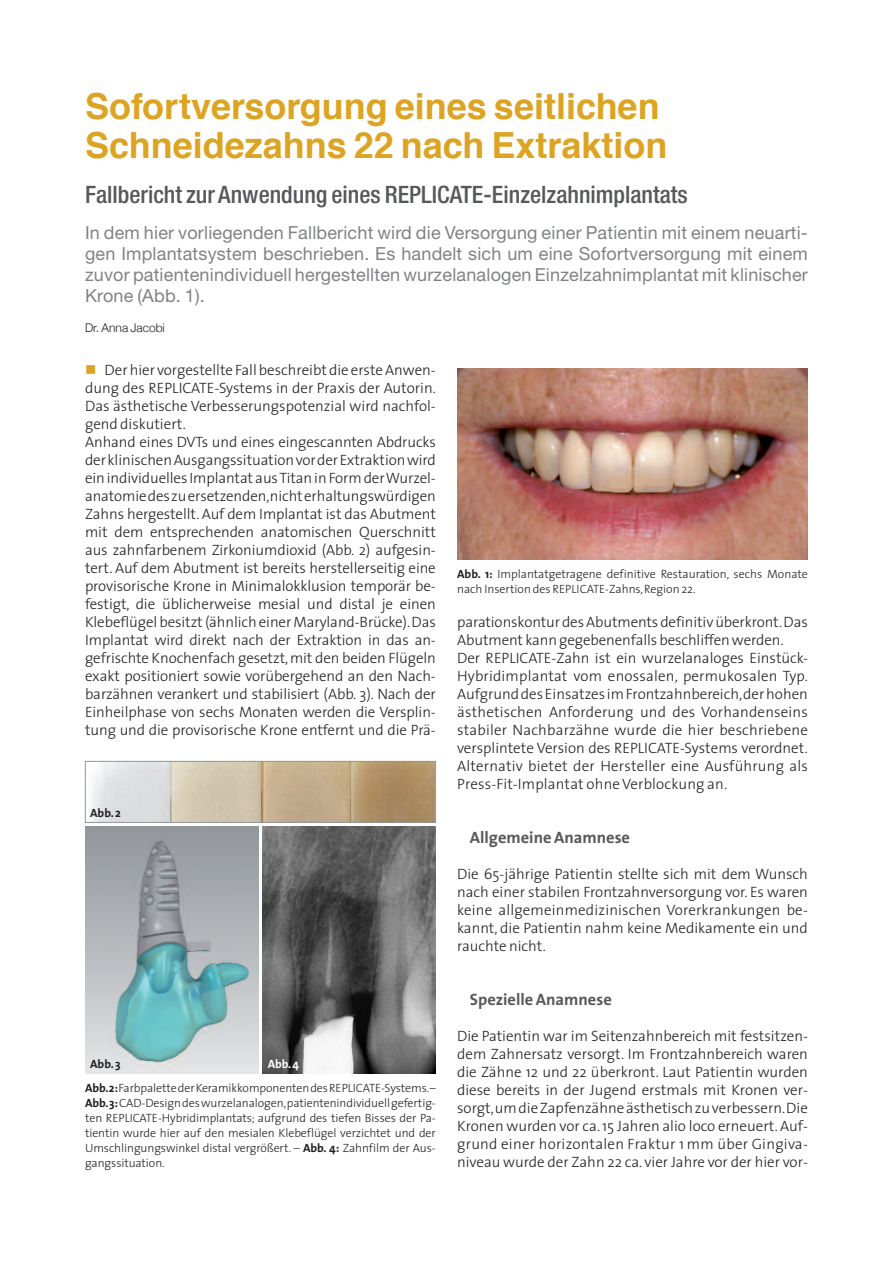
<style>
.page{position:relative;width:893px;height:1263px;background:#fff}
.page>*{position:absolute;margin:0;border:0;box-sizing:border-box;transform-origin:0 0}
.t1{font:700 36px/39px "Helvetica";color:#dda424}
.t2{font:500 condensed 24px "Helvetica Neue";color:#57585a}
.t3{font:18px/21px "Helvetica Neue";letter-spacing:.01em;color:#808285;text-align:justify}
.t4{font:700 16.5px "The Sans";color:#57585a}
.t5{font:300 15px/18px "The Sans";letter-spacing:-.005em;color:#231f20}
.t6{font:300 12px/15px "The Sans";color:#231f20}
.t7{font:300 12px "Helvetica Neue";color:#231f20}
.t8{font:700 12px "The Sans";color:#231f20}
.t9{font:700 12px "The Sans";color:#fff}
.s1{color:#dda424}
.s2{font-weight:700}
</style>
<div class="page">
<img style="left:457px;top:369px;width:351px;height:191px">
<img style="left:263px;top:827px;width:173px;height:246px">
<img style="left:85px;top:827px;width:173px;height:246px">
<img style="left:89px;top:763px;width:345px;height:58px">
<div style="left:85px;top:761px;width:351px;height:62px;border:1px solid #939598"></div>
<h1 class="t1" style="left:85px;top:90px;width:584px">Sofortversorgung eines seitlichen<br>Schneidezahns 22 nach Extraktion</h1>
<h2 class="t2" style="left:85px;top:186px;width:604px">Fallbericht zur Anwendung eines REPLICATE-Einzelzahnimplantats</h2>
<p class="t3" style="left:85px;top:224px;width:724px">In dem hier vorliegenden Fallbericht wird die Versorgung einer Patientin mit einem neuarti&shy;gen Implantatsystem beschrieben. Es handelt sich um eine Sofortversorgung mit einem zuvor patientenindividuell hergestellten wurzelanalogen Einzelzahnimplantat mit klinischer Krone (Abb. 1).</p>
<p class="t7" style="left:85px;top:321px;width:81px">Dr. Anna Jacobi</p>
<p class="t5" style="left:85px;top:362px;width:352px"><span class="s1">■</span> Derhier vorgestellte Fallbeschreibt die ersteAnwen&shy;dung des REPLICATE-Systems in der Praxis der Autorin.<br>Das ästhetische Verbesserungspotenzial wird nachfol&shy;gend diskutiert.<br>Anhand eines DVTs und eines eingescannten Abdrucks derklinischenAusgangssituationvorderExtraktionwird einindividuelles Implantat ausTitaninFormderWurzel&shy;anatomiedeszuersetzenden,nichterhaltungswürdigen Zahns hergestellt. Auf dem Implantat ist das Abutment mit dem entsprechenden anatomischen Querschnitt aus zahnfarbenem Zirkoniumdioxid (Abb. 2) aufgesin&shy;tert. Auf dem Abutment ist bereits herstellerseitig eine provisorische Krone in Minimalokklusion temporär be&shy;festigt, die üblicherweise mesial und distal je einen Klebeflügelbesitzt (ähnlicheinerMaryland-Brücke).Das Implantat wird direkt nach der Extraktion in das an&shy;gefrischte Knochenfach gesetzt,mit den beiden Flügeln exakt positioniert sowie vorübergehend an den Nach&shy;barzähnen verankert und stabilisiert (Abb. 3). Nach der Einheilphase von sechs Monaten werden die Versplin&shy;tung und die provisorische Krone entfernt und die Prä-</p>
<p class="t8" style="left:90px;top:808px;width:32px">Abb.2</p>
<p class="t8" style="left:90px;top:1059px;width:32px">Abb.3</p>
<p class="t9" style="left:268px;top:1059px;width:33px">Abb.4</p>
<p class="t6" style="left:85px;top:1081px;width:352px;text-align:justify"><span class="s2">Abb.2:</span>FarbpalettederKeramikkomponentendesREPLICATE-Systems.– <span class="s2">Abb.3:</span>CAD-Designdeswurzelanalogen,patientenindividuellgefertig&shy;ten REPLICATE-Hybridimplantats; aufgrund des tiefen Bisses der Pa&shy;tientin wurde hier auf den mesialen Klebeflügel verzichtet und der Umschlingungswinkel distal vergrößert. – <span class="s2">Abb. 4:</span> Zahnfilm der Aus&shy;gangssituation.</p>
<p class="t6" style="left:457px;top:567px;width:352px"><span class="s2">Abb. 1:</span> Implantatgetragene definitive Restauration, sechs Monate nach Insertion des REPLICATE-Zahns,Region 22.</p>
<p class="t5" style="left:457px;top:614px;width:352px">parationskonturdesAbutmentsdefinitivüberkront.Das Abutment kanngegebenenfalls beschliffenwerden.<br>Der REPLICATE-Zahn ist ein wurzelanaloges Einstück-Hybridimplantat vom enossalen, permukosalen Typ.<br>AufgrunddesEinsatzes imFrontzahnbereich,derhohen ästhetischen Anforderung und des Vorhandenseins stabiler Nachbarzähne wurde die hier beschriebene versplintete Version des REPLICATE-Systems verordnet.<br>Alternativ bietet der Hersteller eine Ausführung als Press-Fit-Implantat ohneVerblockung an.</p>
<p class="t4" style="left:470px;top:830px;width:162px">AllgemeineAnamnese</p>
<p class="t5" style="left:457px;top:866px;width:352px;text-align:justify">Die 65-jährige Patientin stellte sich mit dem Wunsch nach einer stabilen Frontzahnversorgung vor. Es waren keine allgemeinmedizinischen Vorerkrankungen be&shy;kannt, die Patientin nahm keine Medikamente ein und rauchte nicht.</p>
<p class="t4" style="left:470px;top:992px;width:143px">SpezielleAnamnese</p>
<p class="t5" style="left:457px;top:1028px;width:352px;text-align:justify">Die Patientin war im Seitenzahnbereich mit festsitzen&shy;dem Zahnersatz versorgt. Im Frontzahnbereich waren die Zähne 12 und 22 überkront. Laut Patientin wurden diese bereits in der Jugend erstmals mit Kronen ver&shy;sorgt,umdieZapfenzähneästhetischzuverbessern.Die Kronen wurden vor ca.15 Jahren alio loco erneuert.Auf&shy;grund einer horizontalen Fraktur 1 mm über Gingiva&shy;niveau wurde der Zahn 22 ca. vier Jahre vor der hier vor-</p>
</div>
